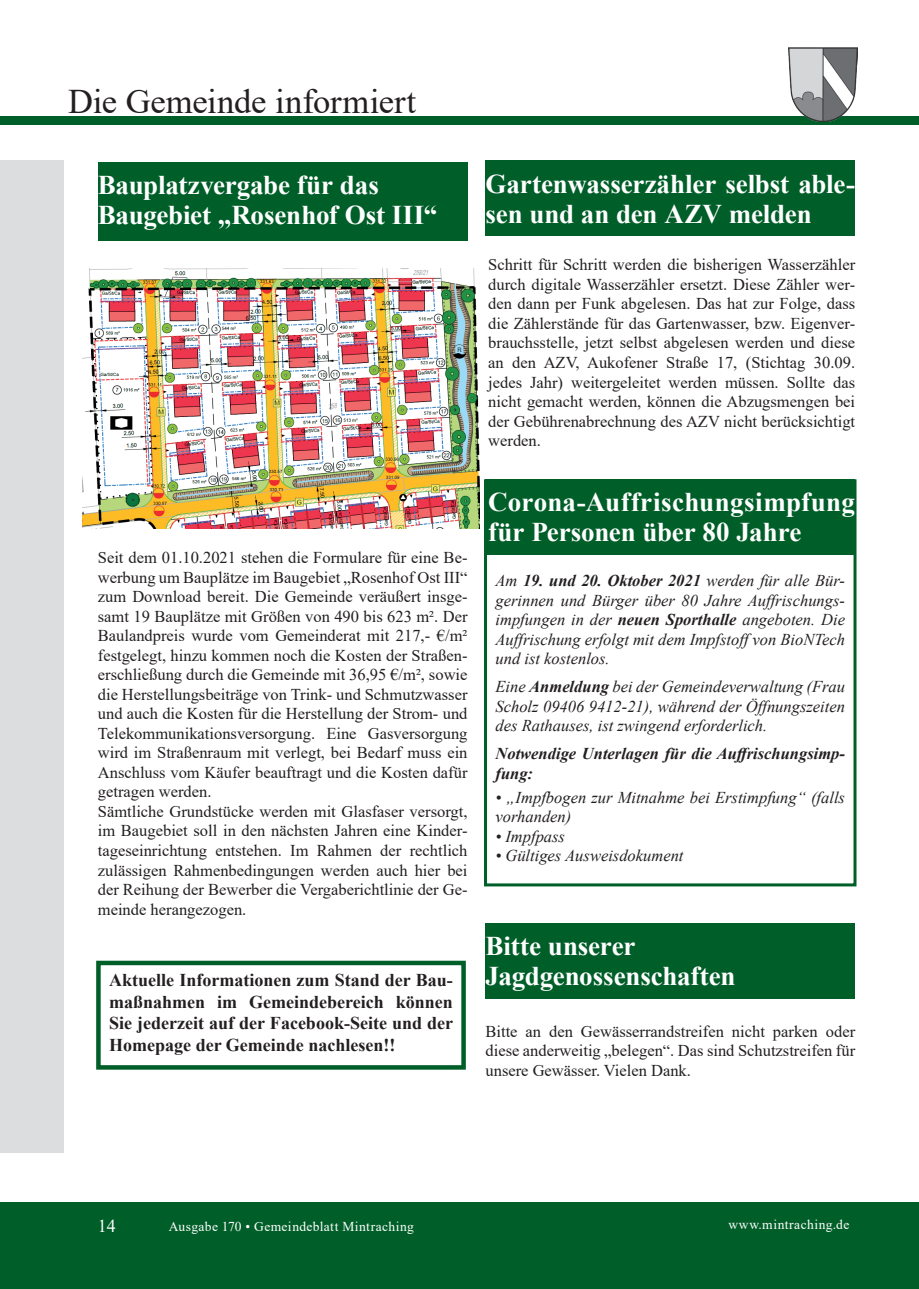
<style>
.page{position:relative;width:919px;height:1289px;background:#fff}
.page>*{position:absolute;margin:0;border:0;box-sizing:border-box;transform-origin:0 0}
.t1{font:34.5px "Times New Roman";letter-spacing:-.005em;color:#231f20}
.t2{font:700 27px/30px "Times New Roman";letter-spacing:-.005em;color:#fff}
.t3{font:700 18px/21.6px "Times New Roman";color:#231f20;text-align:justify}
.t4{font:18px "Times New Roman";color:#fff}
.t5{font:16.5px/19.5px "Times New Roman";color:#231f20;text-align:justify}
.t6{font:italic 16.5px/19.5px "Times New Roman";color:#231f20;text-align:justify}
.t7{font:italic 700 16.5px/19.5px "Times New Roman";color:#231f20}
.t8{font:13.5px "Times New Roman";letter-spacing:.03em;color:#fff}
.s1{font-weight:700}
</style>
<div class="page">
<div style="left:0;top:161px;width:64px;height:991px;background:#dcdddf"></div>
<div style="left:0;top:1201px;width:918px;height:87px;background:#005f29"></div>
<div style="left:0;top:116px;width:918px;height:8px;background:#005f29"></div>
<img style="left:788px;top:47px;width:69px;height:74px">
<div style="left:98px;top:162px;width:369px;height:78px;background:#005f29"></div>
<img style="left:82px;top:268px;width:397px;height:260px">
<div style="left:96px;top:960px;width:370px;height:109px;border:4px solid #005f29"></div>
<div style="left:485px;top:161px;width:370px;height:75px;background:#005f29"></div>
<div style="left:485px;top:923px;width:370px;height:75px;background:#005f29"></div>
<div style="left:484px;top:479px;width:372px;height:407px;border:3px solid #005f29"></div>
<div style="left:485px;top:479px;width:370px;height:75px;background:#005f29"></div>
<h1 class="t1" style="left:68px;top:78px;width:349px">Die Gemeinde informiert</h1>
<h2 class="t2" style="left:98px;top:169px;width:341px">Bauplatzvergabe für das<br>Baugebiet „Rosenhof Ost III“</h2>
<h2 class="t2" style="left:485px;top:168px;width:371px">Gartenwasserzähler selbst able&shy;sen und an den AZV melden</h2>
<p class="t5" style="left:488px;top:255px;width:368px">Schritt für Schritt werden die bisherigen Wasserzähler durch digitale Wasserzähler ersetzt. Diese Zähler wer&shy;den dann per Funk abgelesen. Das hat zur Folge, dass die Zählerstände für das Gartenwasser, bzw. Eigenver&shy;brauchsstelle, jetzt selbst abgelesen werden und diese an den AZV, Aukofener Straße 17, (Stichtag 30.09. jedes Jahr) weitergeleitet werden müssen. Sollte das nicht gemacht werden, können die Abzugsmengen bei der Gebührenabrechnung des AZV nicht berücksichtigt werden.</p>
<p class="t5" style="left:98px;top:547px;width:371px;text-align:left">Seit dem 01.10.2021 stehen die Formulare für eine Be&shy;werbung um Bauplätze im Baugebiet „Rosenhof Ost III“ zum Download bereit. Die Gemeinde veräußert insge&shy;samt 19 Bauplätze mit Größen von 490 bis 623 m². Der Baulandpreis wurde vom Gemeinderat mit 217,- €/m² festgelegt, hinzu kommen noch die Kosten der Straßen&shy;erschließung durch die Gemeinde mit 36,95 €/m², sowie die Herstellungsbeiträge von Trink- und Schmutzwasser und auch die Kosten für die Herstellung der Strom- und Telekommunikationsversorgung. Eine Gasversorgung wird im Straßenraum mit verlegt, bei Bedarf muss ein Anschluss vom Käufer beauftragt und die Kosten dafür getragen werden.<br>Sämtliche Grundstücke werden mit Glasfaser versorgt, im Baugebiet soll in den nächsten Jahren eine Kinder&shy;tageseinrichtung entstehen. Im Rahmen der rechtlich zulässigen Rahmenbedingungen werden auch hier bei der Reihung der Bewerber die Vergaberichtlinie der Ge&shy;meinde herangezogen.</p>
<p class="t3" style="left:109px;top:968px;width:345px">Aktuelle Informationen zum Stand der Bau&shy;maßnahmen im Gemeindebereich können Sie jederzeit auf der Facebook-Seite und der Homepage der Gemeinde nachlesen!!</p>
<h2 class="t2" style="left:488px;top:486px;width:368px">Corona-Auffrischungsimpfung für Personen über 80 Jahre</h2>
<p class="t6" style="left:495px;top:570px;width:351px">Am <span class="s1">19. und 20. Oktober 2021</span> werden für alle Bür&shy;gerinnen und Bürger über 80 Jahre Auffrischungs&shy;impfungen in der <span class="s1">neuen Sporthalle</span> angeboten. Die Auffrischung erfolgt mit dem Impfstoffvon BioNTech und ist kostenlos.</p>
<p class="t6" style="left:495px;top:676px;width:351px">Eine <span class="s1">Anmeldung</span> bei der Gemeindeverwaltung (Frau Scholz 09406 9412-21), während der Öffnungszeiten des Rathauses, ist zwingend erforderlich.</p>
<p class="t7" style="left:495px;top:743px;width:351px">Notwendige Unterlagen für die Auffrischungsimp&shy;fung:</p>
<p class="t6" style="left:495px;top:786px;width:351px">• „Impfbogen zur Mitnahme bei Erstimpfung“ (falls vorhanden)</p>
<p class="t6" style="left:495px;top:825px;width:71px">• Impfpass</p>
<p class="t6" style="left:495px;top:845px;width:189px">• Gültiges Ausweisdokument</p>
<h2 class="t2" style="left:485px;top:930px;width:251px">Bitte unserer<br>Jagdgenossenschaften</h2>
<p class="t5" style="left:485px;top:1020px;width:371px">Bitte an den Gewässerrandstreifen nicht parken oder diese anderweitig „belegen“. Das sind Schutzstreifen für unsere Gewässer. Vielen Dank.</p>
<p class="t4" style="left:98px;top:1213px;width:19px">14</p>
<p class="t8" style="left:169px;top:1217px;width:247px">Ausgabe 170 • Gemeindeblatt Mintraching</p>
<p class="t8" style="left:728px;top:1215px;width:122px">www.mintraching.de</p>
</div>
